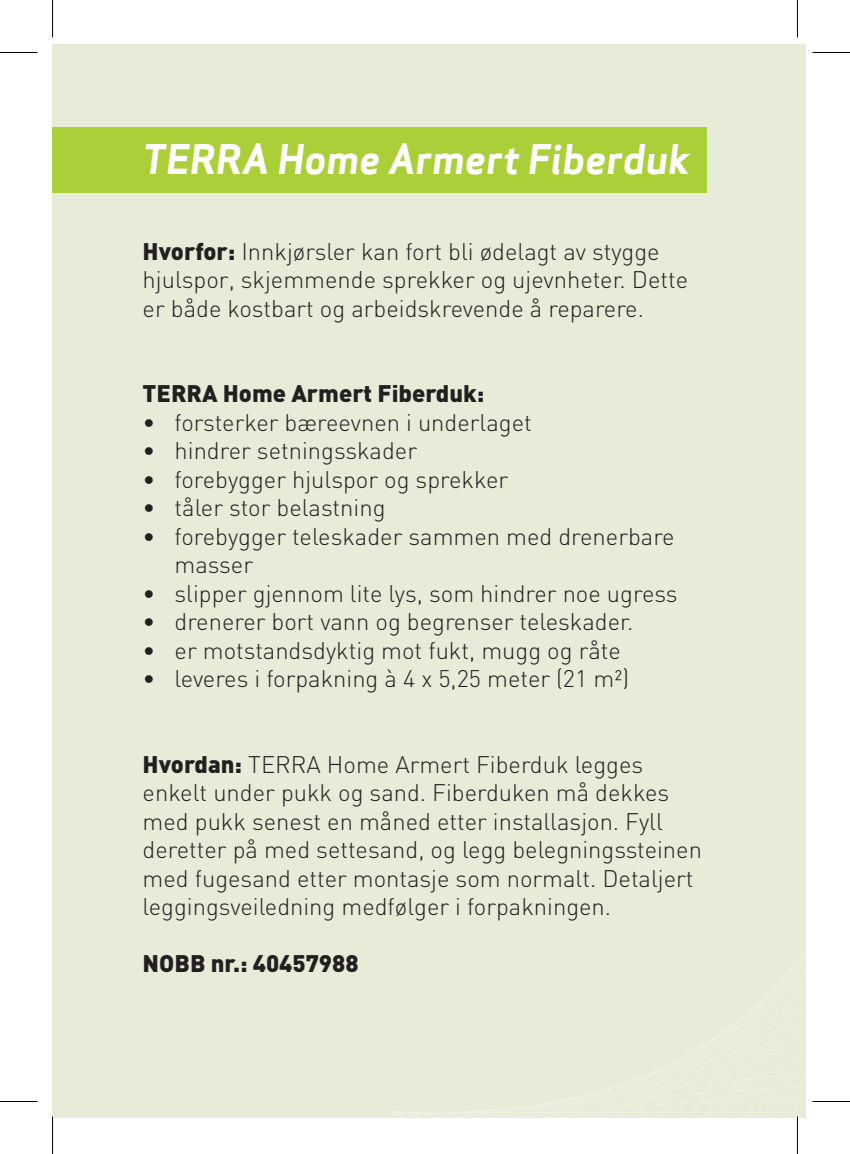
<style>
.page{position:relative;width:850px;height:1154px;background:#fff}
.page>*{position:absolute;margin:0;border:0;box-sizing:border-box;transform-origin:0 0}
.t1{font:40px "Apex Sans Bold Italic T";color:#fff}
.t2{font:300 23.75px/28.5px "DIN";color:#231f20}
.t3{font:900 23.75px "DIN";color:#231f20}
.s1{font-weight:900}
</style>
<div class="page">
<div style="left:52px;top:44px;width:753px;height:1073px;background:#e7ecd8"></div>
<svg style="left:380px;top:690px;width:426px;height:428px"></svg>
<div style="left:52px;top:127px;width:655px;height:65px;background:#abcf38"></div>
<hr style="left:51px;top:1116px;width:3px;height:38px;background:#fff">
<hr style="left:795px;top:1116px;width:3px;height:38px;background:#fff">
<hr style="left:0;top:52px;width:38px;height:1px;background:#000">
<hr style="left:812px;top:52px;width:37px;height:1px;background:#000">
<hr style="left:0;top:1101px;width:38px;height:1px;background:#000">
<hr style="left:812px;top:1101px;width:37px;height:1px;background:#000">
<hr style="left:52px;top:0;width:1px;height:38px;background:#000">
<hr style="left:52px;top:1116px;width:1px;height:38px;background:#000">
<hr style="left:796px;top:0;width:1px;height:38px;background:#000">
<hr style="left:796px;top:1116px;width:1px;height:38px;background:#000">
<h1 class="t1" style="left:142px;top:134px;width:548px">TERRA Home Armert Fiberduk</h1>
<p class="t2" style="left:142px;top:237px;width:546px"><span class="s1">Hvorfor:</span> Innkjørsler kan fort bli ødelagt av stygge hjulspor, skjemmende sprekker og ujevnheter. Dette er både kostbart og arbeidskrevende å reparere.</p>
<p class="t3" style="left:142px;top:378px;width:343px">TERRA Home Armert Fiberduk:</p>
<p class="t2" style="left:142px;top:408px;width:390px">• forsterker bæreevnen i underlaget</p>
<p class="t2" style="left:142px;top:436px;width:276px">• hindrer setningsskader</p>
<p class="t2" style="left:142px;top:465px;width:367px">• forebygger hjulspor og sprekker</p>
<p class="t2" style="left:142px;top:493px;width:244px">• tåler stor belastning</p>
<p class="t2" style="left:174px;top:522px;width:501px;text-indent:-32px">• forebygger teleskader sammen med drenerbare masser</p>
<p class="t2" style="left:142px;top:579px;width:536px">• slipper gjennom lite lys, som hindrer noe ugress</p>
<p class="t2" style="left:142px;top:607px;width:492px">• drenerer bort vann og begrenser teleskader.</p>
<p class="t2" style="left:142px;top:636px;width:479px">• er motstandsdyktig mot fukt, mugg og råte</p>
<p class="t2" style="left:142px;top:664px;width:487px">• leveres i forpakning à 4 x 5,25 meter (21 m²)</p>
<p class="t2" style="left:142px;top:750px;width:560px"><span class="s1">Hvordan:</span> TERRA Home Armert Fiberduk legges enkelt under pukk og sand. Fiberduken må dekkes med pukk senest en måned etter installasjon. Fyll deretter på med settesand, og legg belegningssteinen med fugesand etter montasje som normalt. Detaljert leggingsveiledning medfølger i forpakningen.</p>
<p class="t3" style="left:142px;top:948px;width:217px">NOBB nr.: 40457988</p>
</div>
